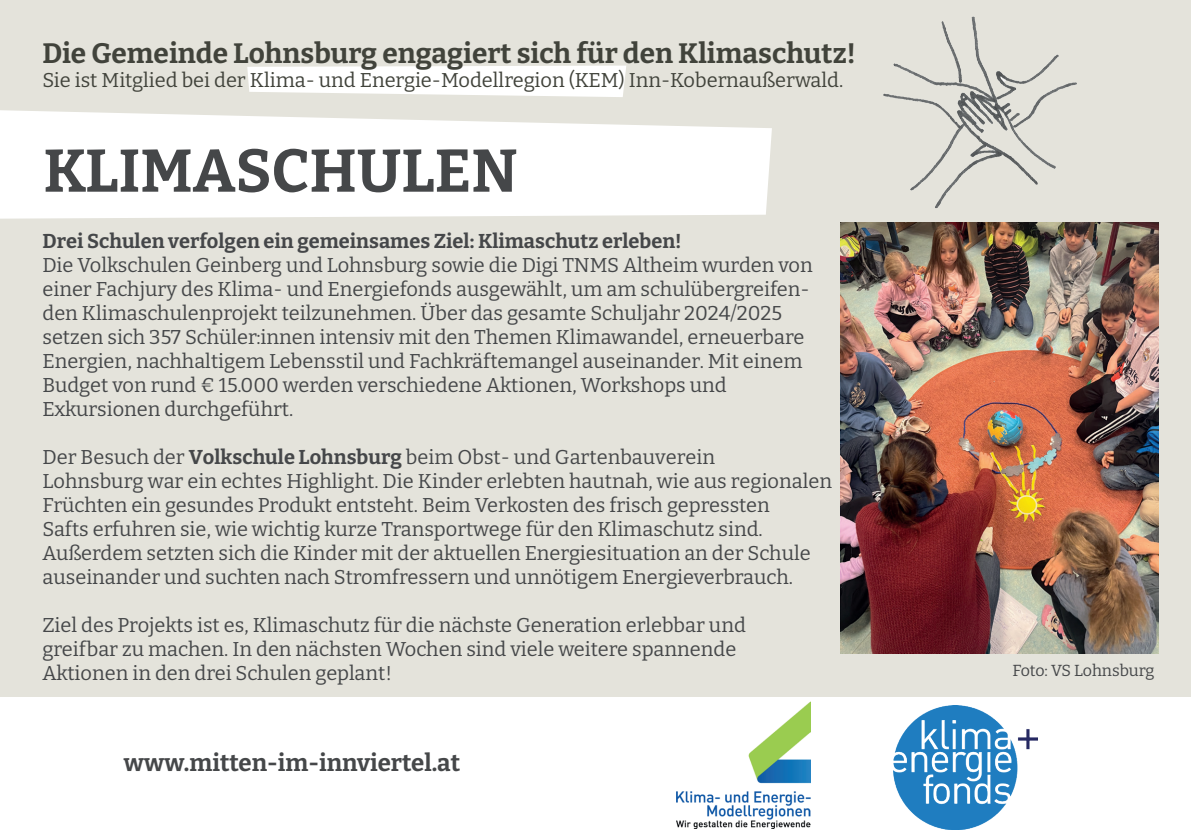
<style>
.page{position:relative;width:1191px;height:840px;background:#fff}
.page>*{position:absolute;margin:0;border:0;box-sizing:border-box;transform-origin:0 0}
.t1{font:700 60px "Bitter";color:#454749}
.t2{font:700 28px "Bitter";color:#41433b}
.t3{font:700 24px "Bitter";color:#454749}
.t4{font:20px/24px "Bitter";color:#454749}
.t5{font:20px "Bitter";color:#41433b}
.t6{font:700 20px "Bitter";color:#454749}
.t7{font:16px "Bitter";color:#454749}
.s1{font-weight:700}
</style>
<div class="page">
<div style="left:0;top:0;width:1191px;height:695px;background:#e4e3db"></div>
<svg style="left:0;top:110px;width:772px;height:108px;background:#fcfcfb"></svg>
<svg style="left:247px;top:66px;width:379px;height:31px;background:#fcfcfb"></svg>
<img style="left:676px;top:701px;width:135px;height:126px">
<img style="left:893px;top:705px;width:145px;height:124px">
<img style="left:840px;top:223px;width:318px;height:430px">
<img style="left:883px;top:16px;width:194px;height:193px">
<h2 class="t2" style="left:42px;top:35px;width:815px">Die Gemeinde Lohnsburg engagiert sich für den Klimaschutz!</h2>
<p class="t5" style="left:42px;top:67px;width:802px">Sie ist Mitglied bei der Klima- und Energie-Modellregion (KEM) Inn-Kobernaußerwald.</p>
<h1 class="t1" style="left:43px;top:133px;width:475px">KLIMASCHULEN</h1>
<p class="t6" style="left:42px;top:228px;width:640px">Drei Schulen verfolgen ein gemeinsames Ziel: Klimaschutz erleben!</p>
<p class="t4" style="left:42px;top:252px;width:772px">Die Volkschulen Geinberg und Lohnsburg sowie die Digi TNMS Altheim wurden von einer Fachjury des Klima- und Energiefonds ausgewählt, um am schulübergreifen&shy;den Klimaschulenprojekt teilzunehmen. Über das gesamte Schuljahr 2024/2025 setzen sich 357 Schüler:innen intensiv mit den Themen Klimawandel, erneuerbare Energien, nachhaltigem Lebensstil und Fachkräftemangel auseinander. Mit einem Budget von rund € 15.000 werden verschiedene Aktionen, Workshops und Exkursionen durchgeführt.</p>
<p class="t4" style="left:42px;top:444px;width:791px">Der Besuch der <span class="s1">Volkschule Lohnsburg</span> beim Obst- und Gartenbauverein<br>Lohnsburg war ein echtes Highlight. Die Kinder erlebten hautnah, wie aus regionalen Früchten ein gesundes Produkt entsteht. Beim Verkosten des frisch gepressten<br>Safts erfuhren sie, wie wichtig kurze Transportwege für den Klimaschutz sind.<br>Außerdem setzten sich die Kinder mit der aktuellen Energiesituation an der Schule auseinander und suchten nach Stromfressern und unnötigem Energieverbrauch.</p>
<p class="t4" style="left:42px;top:612px;width:705px">Ziel des Projekts ist es, Klimaschutz für die nächste Generation erlebbar und greifbar zu machen. In den nächsten Wochen sind viele weitere spannende<br>Aktionen in den drei Schulen geplant!</p>
<p class="t3" style="left:124px;top:746px;width:338px">www.mitten-im-innviertel.at</p>
<p class="t7" style="left:1012px;top:660px;width:144px">Foto: VS Lohnsburg</p>
</div>
